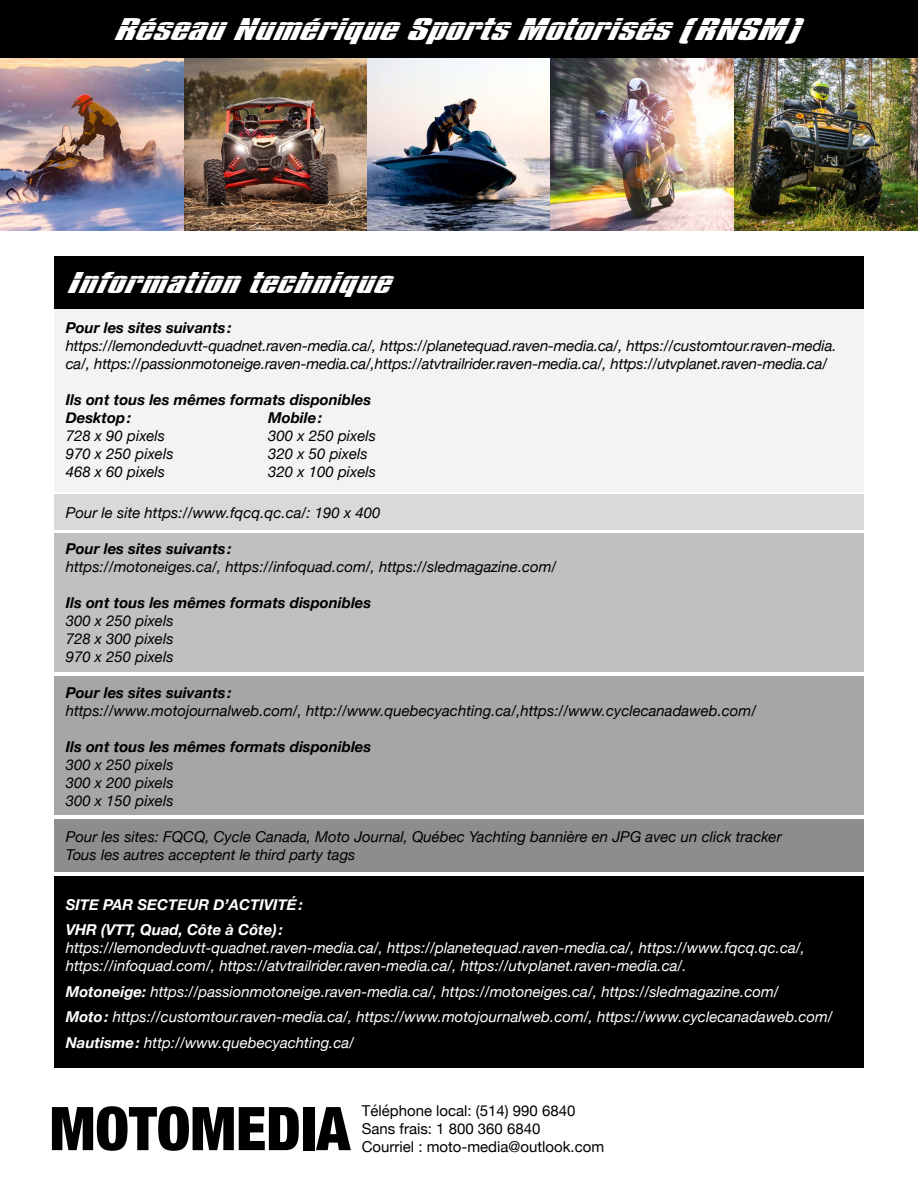
<style>
.page{position:relative;width:918px;height:1188px;background:#fff}
.page>*{position:absolute;margin:0;border:0;box-sizing:border-box;transform-origin:0 0}
.t1{font:900 condensed 60.3px "Helvetica Neue";color:#000}
.t2{font:27px "Impossible";letter-spacing:-.01em;color:#fff}
.t3{font:25.8px "Impossible";color:#fff}
.t4{font:italic 15px/18px "Helvetica Neue";color:#000}
.t5{font:italic 15px/18px "Helvetica Neue";color:#fff}
.t6{font:italic 700 15px "Helvetica Neue";color:#000}
.t7{font:15px "Helvetica Neue";color:#000}
.t8{font:italic 700 15px "Helvetica Neue";color:#fff}
.s1{font-weight:700}
</style>
<div class="page">
<div style="left:54px;top:309px;width:810px;height:183px;background:#f3f3f3"></div>
<div style="left:54px;top:495px;width:810px;height:35px;background:#d9d9d9"></div>
<div style="left:54px;top:533px;width:810px;height:139px;background:#c0c0c0"></div>
<div style="left:54px;top:676px;width:810px;height:139px;background:#a6a6a6"></div>
<div style="left:54px;top:820px;width:810px;height:52px;background:#8d8d8d"></div>
<div style="left:54px;top:256px;width:810px;height:53px;background:#000"></div>
<div style="left:54px;top:877px;width:810px;height:191px;background:#000"></div>
<div style="left:0;top:0;width:918px;height:207px;background:#000"></div>
<img style="left:0;top:58px;width:918px;height:173px">
<p class="t2" style="left:113px;top:13px;width:686px">Réseau Numérique Sports Motorisés (RNSM)</p>
<p class="t3" style="left:66px;top:268px;width:324px">Information technique</p>
<p class="t6" style="left:66px;top:316px;width:168px">Pour les sites suivants:</p>
<p class="t4" style="left:66px;top:338px;width:772px">https://lemondeduvtt-quadnet.raven-media.ca/, https://planetequad.raven-media.ca/, https://customtour.raven-media. ca/, https://passionmotoneige.raven-media.ca/,https://atvtrailrider.raven-media.ca/, https://utvplanet.raven-media.ca/</p>
<p class="t6" style="left:66px;top:388px;width:307px">Ils ont tous les mêmes formats disponibles</p>
<p class="t6" style="left:66px;top:406px;width:67px">Desktop:</p>
<p class="t6" style="left:268px;top:406px;width:56px">Mobile:</p>
<p class="t4" style="left:66px;top:428px;width:101px">728 x 90 pixels</p>
<p class="t4" style="left:268px;top:428px;width:109px">300 x 250 pixels</p>
<p class="t4" style="left:66px;top:446px;width:109px">970 x 250 pixels</p>
<p class="t4" style="left:268px;top:446px;width:101px">320 x 50 pixels</p>
<p class="t4" style="left:66px;top:464px;width:101px">468 x 60 pixels</p>
<p class="t4" style="left:268px;top:464px;width:109px">320 x 100 pixels</p>
<p class="t4" style="left:66px;top:504px;width:316px">Pour le site https://www.fqcq.qc.ca/: 190 x 400</p>
<p class="t4" style="left:66px;top:540px;width:492px"><span class="s1">Pour les sites suivants:<br></span>https://motoneiges.ca/, https://infoquad.com/, https://sledmagazine.com/</p>
<p class="t6" style="left:66px;top:591px;width:307px">Ils ont tous les mêmes formats disponibles</p>
<p class="t4" style="left:66px;top:612px;width:109px">300 x 250 pixels</p>
<p class="t4" style="left:66px;top:630px;width:109px">728 x 300 pixels</p>
<p class="t4" style="left:66px;top:648px;width:109px">970 x 250 pixels</p>
<p class="t4" style="left:66px;top:684px;width:692px"><span class="s1">Pour les sites suivants:<br></span>https://www.motojournalweb.com/, http://www.quebecyachting.ca/,https://www.cyclecanadaweb.com/</p>
<p class="t6" style="left:66px;top:735px;width:307px">Ils ont tous les mêmes formats disponibles</p>
<p class="t4" style="left:66px;top:756px;width:109px">300 x 250 pixels</p>
<p class="t4" style="left:66px;top:774px;width:109px">300 x 200 pixels</p>
<p class="t4" style="left:66px;top:792px;width:109px">300 x 150 pixels</p>
<p class="t4" style="left:66px;top:828px;width:717px">Pour les sites: FQCQ, Cycle Canada, Moto Journal, Québec Yachting bannière en JPG avec un click tracker</p>
<p class="t4" style="left:66px;top:846px;width:291px">Tous les autres acceptent le third party tags</p>
<p class="t8" style="left:66px;top:892px;width:239px">SITE PAR SECTEUR D’ACTIVITÉ:</p>
<p class="t5" style="left:66px;top:922px;width:741px"><span class="s1">VHR (VTT, Quad, Côte à Côte):<br></span>https://lemondeduvtt-quadnet.raven-media.ca/, https://planetequad.raven-media.ca/, https://www.fqcq.qc.ca/, https://infoquad.com/, https://atvtrailrider.raven-media.ca/, https://utvplanet.raven-media.ca/.</p>
<p class="t5" style="left:66px;top:983px;width:715px"><span class="s1">Motoneige:</span> https://passionmotoneige.raven-media.ca/, https://motoneiges.ca/, https://sledmagazine.com/</p>
<p class="t5" style="left:66px;top:1009px;width:769px"><span class="s1">Moto:</span> https://customtour.raven-media.ca/, https://www.motojournalweb.com/, https://www.cyclecanadaweb.com/</p>
<p class="t5" style="left:66px;top:1034px;width:290px"><span class="s1">Nautisme:</span> http://www.quebecyachting.ca/</p>
<p class="t1" style="left:50px;top:1079px;width:302px">MOTOMEDIA</p>
<p class="t7" style="left:362px;top:1099px;width:215px">Téléphone local: (514) 990 6840</p>
<p class="t7" style="left:362px;top:1117px;width:180px">Sans frais: 1 800 360 6840</p>
<p class="t7" style="left:362px;top:1135px;width:244px">Courriel : moto-media@outlook.com</p>
</div>
